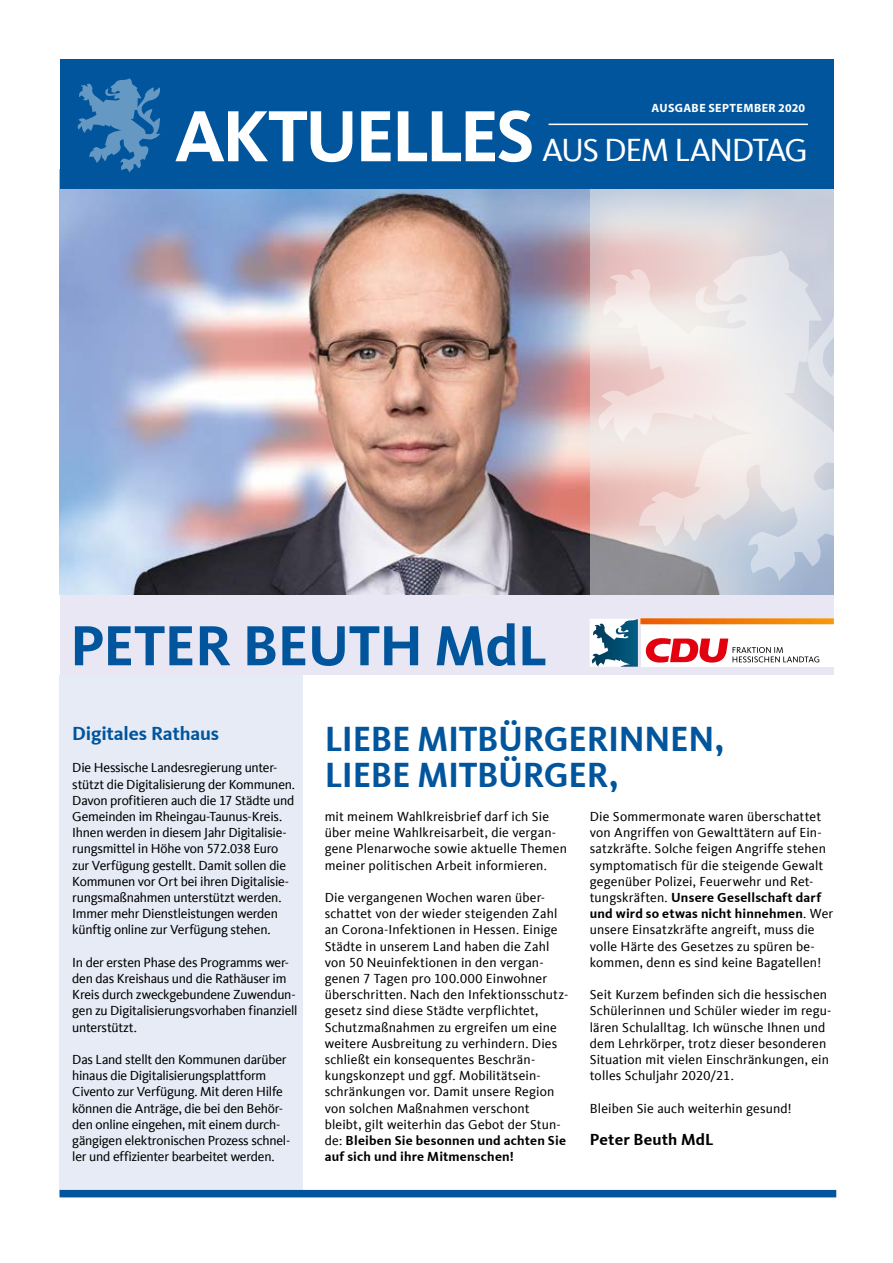
<style>
.page{position:relative;width:893px;height:1263px;background:#fff}
.page>*{position:absolute;margin:0;border:0;box-sizing:border-box;transform-origin:0 0}
.t1{font:700 75px "CDU Kievit Tab";letter-spacing:-.045em;color:#fff}
.t2{font:700 58.5px "CDU Kievit Tab";letter-spacing:-.015em;color:#00559d}
.t3{font:700 36px/36px "CDU Kievit Tab";letter-spacing:-.01em;color:#00559d}
.t4{font:33px "CDU Kievit Tab";letter-spacing:-.045em;color:#fff}
.t5{font:700 19.5px "CDU Kievit Tab";letter-spacing:-.01em;color:#00559d}
.t6{font:700 16.5px "CDU Kievit Tab";letter-spacing:.01em;color:#000}
.t7{font:13.5px/16.2px "CDU Kievit Tab";letter-spacing:.005em;color:#000}
.t8{font:13.5px/16.2px "CDU Kievit Tab";letter-spacing:-.02em;color:#000}
.t9{font:700 12px "Myriad Pro";letter-spacing:.03em;color:#fff}
.s1{font-weight:700}
</style>
<div class="page">
<div style="left:60px;top:675px;width:243px;height:519px;background:#e7ebf6"></div>
<div style="left:60px;top:60px;width:773px;height:615px;background:#e8e7f3"></div>
<img style="left:60px;top:189px;width:530px;height:405px">
<div style="left:60px;top:60px;width:773px;height:129px;background:#00559d"></div>
<svg style="left:77px;top:78px;width:83px;height:94px"></svg>
<hr style="left:549px;top:124px;width:259px;height:1px;background:#fff">
<div style="left:641px;top:624px;width:192px;height:43px;background:#fff"></div>
<img style="left:641px;top:619px;width:192px;height:5px">
<svg style="left:645px;top:638px;width:174px;height:25px"></svg>
<img style="left:590px;top:619px;width:48px;height:48px">
<svg style="left:590px;top:189px;width:243px;height:405px;background:#cccad2"></svg>
<svg style="left:596px;top:251px;width:237px;height:329px"></svg>
<div style="left:60px;top:1190px;width:776px;height:7px;background:#00559d"></div>
<h1 class="t1" style="left:174px;top:92px;width:362px">AKTUELLES</h1>
<p class="t9" style="left:652px;top:100px;width:155px">AUSGABE SEPTEMBER 2020</p>
<h3 class="t4" style="left:542px;top:132px;width:267px">AUS DEM LANDTAG</h3>
<h2 class="t2" style="left:70px;top:611px;width:479px">PETER BEUTH MdL</h2>
<h3 class="t5" style="left:72px;top:722px;width:148px">Digitales Rathaus</h3>
<h3 class="t3" style="left:325px;top:721px;width:401px">LIEBE MITBÜRGERINNEN,<br>LIEBE MITBÜRGER,</h3>
<p class="t7" style="left:325px;top:808px;width:244px">mit meinem Wahlkreisbrief darf ich Sie über meine Wahlkreisarbeit, die vergan&shy;gene Plenarwoche sowie aktuelle Themen meiner politischen Arbeit informieren.</p>
<p class="t7" style="left:325px;top:889px;width:245px">Die vergangenen Wochen waren über&shy;schattet von der wieder steigenden Zahl an Corona-Infektionen in Hessen. Einige Städte in unserem Land haben die Zahl von 50 Neuinfektionen in den vergan&shy;genen 7 Tagen pro 100.000 Einwohner überschritten. Nach den Infektionsschutz&shy;gesetz sind diese Städte verpflichtet, Schutzmaßnahmen zu ergreifen um eine weitere Ausbreitung zu verhindern. Dies schließt ein konsequentes Beschrän&shy;kungskonzept und ggf. Mobilitätsein&shy;schränkungen vor. Damit unsere Region von solchen Maßnahmen verschont bleibt, gilt weiterhin das Gebot der Stun&shy;de: <span class="s1">Bleiben Sie besonnen und achten Sie auf sich und ihre Mitmenschen!</span></p>
<p class="t8" style="left:72px;top:760px;width:224px">Die Hessische Landesregierung unter&shy;stützt die Digitalisierung der Kommunen.<br>Davon profitieren auch die 17 Städte und Gemeinden im Rheingau-Taunus-Kreis.<br>Ihnen werden in diesem Jahr Digitalisie&shy;rungsmittel in Höhe von 572.038 Euro zur Verfügung gestellt. Damit sollen die Kommunen vor Ort bei ihren Digitalisie&shy;rungsmaßnahmen unterstützt werden.<br>Immer mehr Dienstleistungen werden künftig online zur Verfügung stehen.</p>
<p class="t8" style="left:72px;top:954px;width:227px">In der ersten Phase des Programms wer&shy;den das Kreishaus und die Rathäuser im Kreis durch zweckgebundene Zuwendun&shy;gen zu Digitalisierungsvorhaben finanziell unterstützt.</p>
<p class="t8" style="left:72px;top:1051px;width:219px">Das Land stellt den Kommunen darüber hinaus die Digitalisierungsplattform Civento zur Verfügung. Mit deren Hilfe können die Anträge, die bei den Behör&shy;den online eingehen, mit einem durch&shy;gängigen elektronischen Prozess schnel&shy;ler und effizienter bearbeitet werden.</p>
<p class="t7" style="left:590px;top:808px;width:245px">Die Sommermonate waren überschattet von Angriffen von Gewalttätern auf Ein&shy;satzkräfte. Solche feigen Angriffe stehen symptomatisch für die steigende Gewalt gegenüber Polizei, Feuerwehr und Ret&shy;tungskräften. <span class="s1">Unsere Gesellschaft darf und wird so etwas nicht hinnehmen</span>. Wer unsere Einsatzkräfte angreift, muss die volle Härte des Gesetzes zu spüren be&shy;kommen, denn es sind keine Bagatellen!</p>
<p class="t7" style="left:590px;top:987px;width:243px">Seit Kurzem befinden sich die hessischen Schülerinnen und Schüler wieder im regu&shy;lären Schulalltag. Ich wünsche Ihnen und dem Lehrkörper, trotz dieser besonderen Situation mit vielen Einschränkungen, ein tolles Schuljahr 2020/21.</p>
<p class="t7" style="left:590px;top:1100px;width:203px">Bleiben Sie auch weiterhin gesund!</p>
<p class="t6" style="left:590px;top:1130px;width:125px">Peter Beuth MdL</p>
</div>
